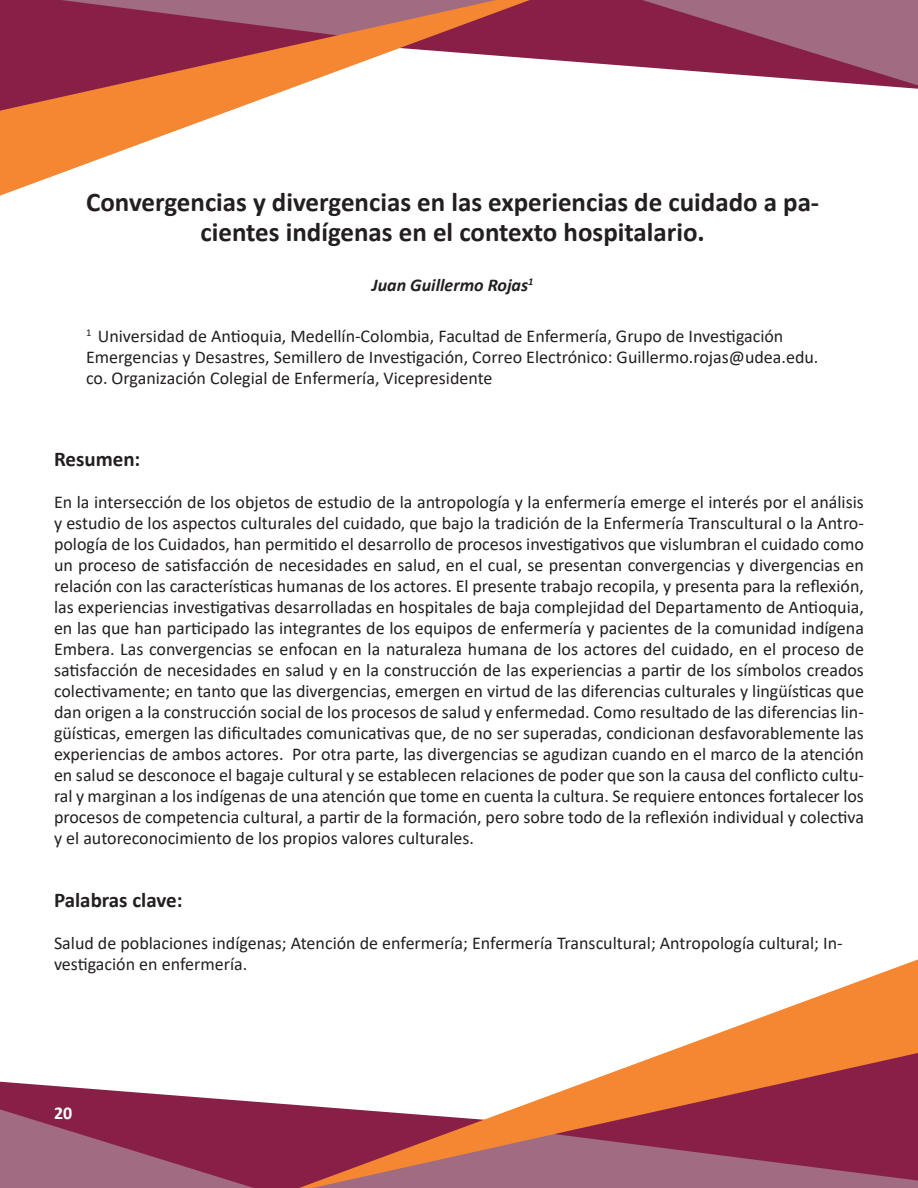
<style>
.page{position:relative;width:918px;height:1188px;background:#fff}
.page>*{position:absolute;margin:0;border:0;box-sizing:border-box;transform-origin:0 0}
.Titulo{font:700 27px/30px "Calibri";color:#231f20;text-align:center}
.Titulo_interno{font:700 21px "Calibri";color:#231f20}
.t1{font:18px/21px "Calibri";color:#231f20}
.Nombre_autor{font:italic 700 18px "Calibri";color:#231f20}
.NumIzq{font:700 18px "Calibri";color:#fff}
</style>
<div class="page">
<svg style="left:530px;top:0;width:388px;height:89px"></svg>
<svg style="left:0;top:0;width:530px;height:196px"></svg>
<svg style="left:0;top:1082px;width:299px;height:106px;fill:#881f47"></svg>
<svg style="left:299px;top:959px;width:619px;height:229px"></svg>
<p class="Titulo" style="left:86px;top:187px;width:735px">Convergencias y divergencias en las experiencias de cuidado a pa&shy;cientes indígenas en el contexto hospitalario.</p>
<p class="Nombre_autor" style="left:372px;top:273px;width:163px">Juan Guillermo Rojas<sup>1</sup></p>
<p class="t1" style="left:86px;top:325px;width:734px"><sup>1</sup> Universidad de Antioquia, Medellín-Colombia, Facultad de Enfermería, Grupo de Investigación<br>Emergencias y Desastres, Semillero de Investigación, Correo Electrónico: Guillermo.rojas@udea.edu. co. Organización Colegial de Enfermería, Vicepresidente</p>
<p class="Titulo_interno" style="left:54px;top:445px;width:88px">Resumen:</p>
<p class="t1" style="left:54px;top:492px;width:812px;text-align:justify">En la intersección de los objetos de estudio de la antropología y la enfermería emerge el interés por el análisis y estudio de los aspectos culturales del cuidado, que bajo la tradición de la Enfermería Transcultural o la Antro&shy;pología de los Cuidados, han permitido el desarrollo de procesos investigativos que vislumbran el cuidado como un proceso de satisfacción de necesidades en salud, en el cual, se presentan convergencias y divergencias en relación con las características humanas de los actores. El presente trabajo recopila, y presenta para la reflexión, las experiencias investigativas desarrolladas en hospitales de baja complejidad del Departamento de Antioquia, en las que han participado las integrantes de los equipos de enfermería y pacientes de la comunidad indígena Embera. Las convergencias se enfocan en la naturaleza humana de los actores del cuidado, en el proceso de satisfacción de necesidades en salud y en la construcción de las experiencias a partir de los símbolos creados colectivamente; en tanto que las divergencias, emergen en virtud de las diferencias culturales y lingüísticas que dan origen a la construcción social de los procesos de salud y enfermedad. Como resultado de las diferencias lin&shy;güísticas, emergen las dificultades comunicativas que, de no ser superadas, condicionan desfavorablemente las experiencias de ambos actores. Por otra parte, las divergencias se agudizan cuando en el marco de la atención en salud se desconoce el bagaje cultural y se establecen relaciones de poder que son la causa del conflicto cultu&shy;ral y marginan a los indígenas de una atención que tome en cuenta la cultura. Se requiere entonces fortalecer los procesos de competencia cultural, a partir de la formación, pero sobre todo de la reflexión individual y colectiva y el autoreconocimiento de los propios valores culturales.</p>
<p class="Titulo_interno" style="left:54px;top:886px;width:130px">Palabras clave:</p>
<p class="t1" style="left:54px;top:933px;width:790px">Salud de poblaciones indígenas; Atención de enfermería; Enfermería Transcultural; Antropología cultural; In&shy;vestigación en enfermería.</p>
<p class="NumIzq" style="left:54px;top:1100px;width:20px">20</p>
</div>
